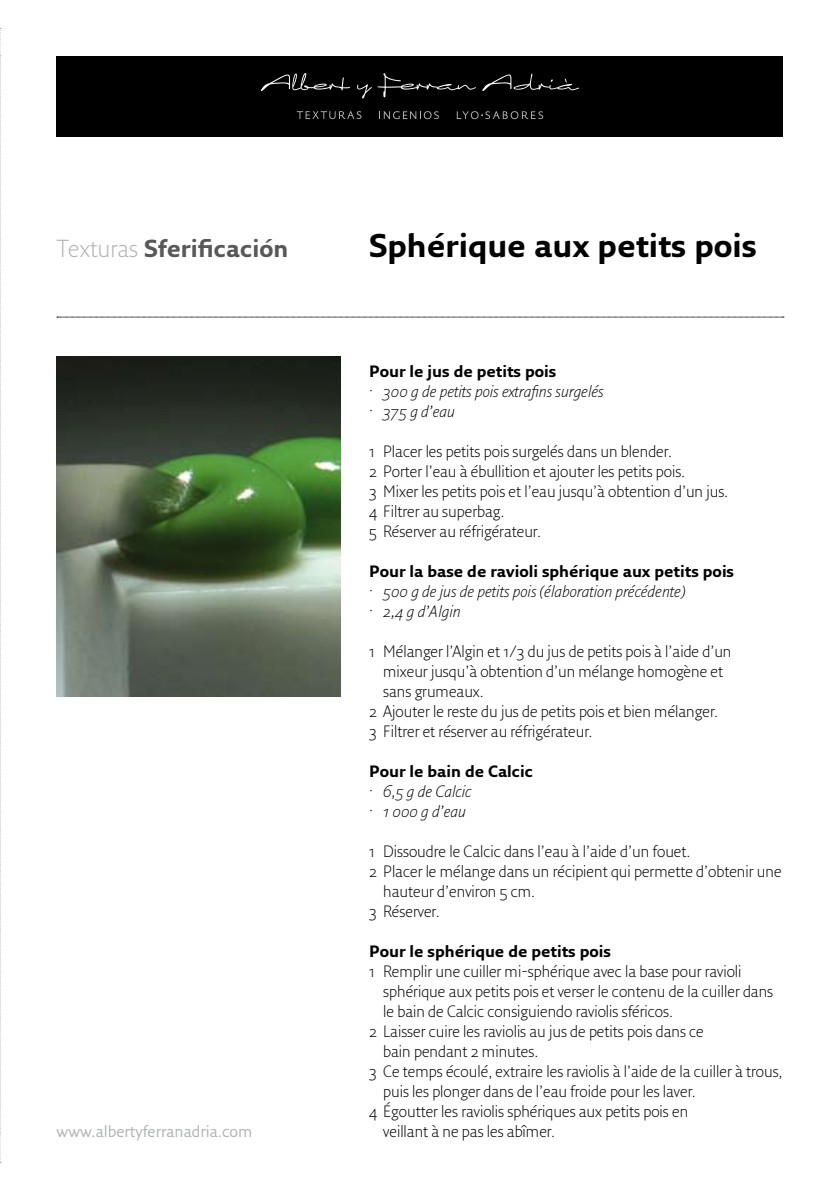
<style>
.page{position:relative;width:840px;height:1191px;background:#fff}
.page>*{position:absolute;margin:0;border:0;box-sizing:border-box;transform-origin:0 0}
.t1{font:700 32px "Fresco Sans";color:#000}
.t2{font:700 24px "Fresco Sans";color:#58585a}
.t3{font:300 16px/20px "Fresco Sans";color:#000}
.t4{font:italic 300 16px/20px "Fresco Sans";color:#000}
.t5{font:700 16px "Fresco Sans";color:#000}
.t6{font:16px "Fresco Sans";color:#b1b3b4}
.s1{font-weight:300;color:#b1b3b4}
</style>
<div class="page">
<svg style="left:57px;top:317px;width:726px;height:1px"></svg>
<div style="left:57px;top:57px;width:725px;height:80px;background:#000"></div>
<svg style="left:261px;top:73px;width:89px;height:18px"></svg>
<svg style="left:357px;top:73px;width:118px;height:25px"></svg>
<svg style="left:482px;top:74px;width:96px;height:17px"></svg>
<svg style="left:379px;top:111px;width:59px;height:8px"></svg>
<svg style="left:456px;top:111px;width:87px;height:8px"></svg>
<svg style="left:296px;top:111px;width:65px;height:8px"></svg>
<svg style="left:0;top:28px;width:1px;height:1135px"></svg>
<img style="left:57px;top:357px;width:283px;height:340px">
<h2 class="t2" style="left:57px;top:234px;width:233px"><span class="s1">Texturas</span> Sferificación</h2>
<h1 class="t1" style="left:369px;top:226px;width:389px">Sphérique aux petits pois</h1>
<p class="t6" style="left:57px;top:1122px;width:197px">www.albertyferranadria.com</p>
<p class="t5" style="left:369px;top:362px;width:189px">Pour le jus de petits pois</p>
<p class="t4" style="left:369px;top:381px;width:236px">· 300 g de petits pois extrafins surgelés · 375 g d’eau</p>
<p class="t3" style="left:369px;top:441px;width:360px">1 Placer les petits pois surgelés dans un blender.<br>2 Porter l’eau à ébullition et ajouter les petits pois.<br>3 Mixer les petits pois et l’eau jusqu’à obtention d’un jus.<br>4 Filtrer au superbag.<br>5 Réserver au réfrigérateur.</p>
<p class="t5" style="left:369px;top:562px;width:366px">Pour la base de ravioli sphérique aux petits pois</p>
<p class="t4" style="left:369px;top:581px;width:318px">· 500 g de jus de petits pois (élaboration précédente) · 2,4 g d’Algin</p>
<p class="t3" style="left:369px;top:641px;width:364px">1 Mélanger l’Algin et 1/3 du jus de petits pois à l’aide d’un</p>
<p class="t3" style="left:383px;top:661px;width:341px">mixeur jusqu’à obtention d’un mélange homogène et</p>
<p class="t3" style="left:383px;top:681px;width:102px">sans grumeaux.</p>
<p class="t3" style="left:369px;top:701px;width:350px">2 Ajouter le reste du jus de petits pois et bien mélanger.</p>
<p class="t3" style="left:369px;top:721px;width:225px">3 Filtrer et réserver au réfrigérateur.</p>
<p class="t5" style="left:369px;top:762px;width:165px">Pour le bain de Calcic</p>
<p class="t4" style="left:369px;top:781px;width:104px">· 6,5 g de Calcic · 1 000 g d’eau</p>
<p class="t3" style="left:369px;top:841px;width:323px">1 Dissoudre le Calcic dans l’eau à l’aide d’un fouet.</p>
<p class="t3" style="left:369px;top:861px;width:414px">2 Placer le mélange dans un récipient qui permette d’obtenir une</p>
<p class="t3" style="left:383px;top:881px;width:153px">hauteur d’environ 5 cm.</p>
<p class="t3" style="left:369px;top:901px;width:72px">3 Réserver.</p>
<p class="t5" style="left:369px;top:942px;width:243px">Pour le sphérique de petits pois</p>
<p class="t3" style="left:369px;top:961px;width:374px">1 Remplir une cuiller mi-sphérique avec la base pour ravioli</p>
<p class="t3" style="left:383px;top:981px;width:391px">sphérique aux petits pois et verser le contenu de la cuiller dans</p>
<p class="t3" style="left:383px;top:1001px;width:291px">le bain de Calcic consiguiendo raviolis sféricos.</p>
<p class="t3" style="left:369px;top:1021px;width:336px">2 Laisser cuire les raviolis au jus de petits pois dans ce</p>
<p class="t3" style="left:383px;top:1041px;width:156px">bain pendant 2 minutes.</p>
<p class="t3" style="left:369px;top:1061px;width:415px">3 Ce temps écoulé, extraire les raviolis à l’aide de la cuiller à trous,</p>
<p class="t3" style="left:383px;top:1081px;width:314px">puis les plonger dans de l’eau froide pour les laver.</p>
<p class="t3" style="left:369px;top:1101px;width:320px">4 Égoutter les raviolis sphériques aux petits pois en</p>
<p class="t3" style="left:383px;top:1121px;width:173px">veillant à ne pas les abîmer.</p>
</div>
